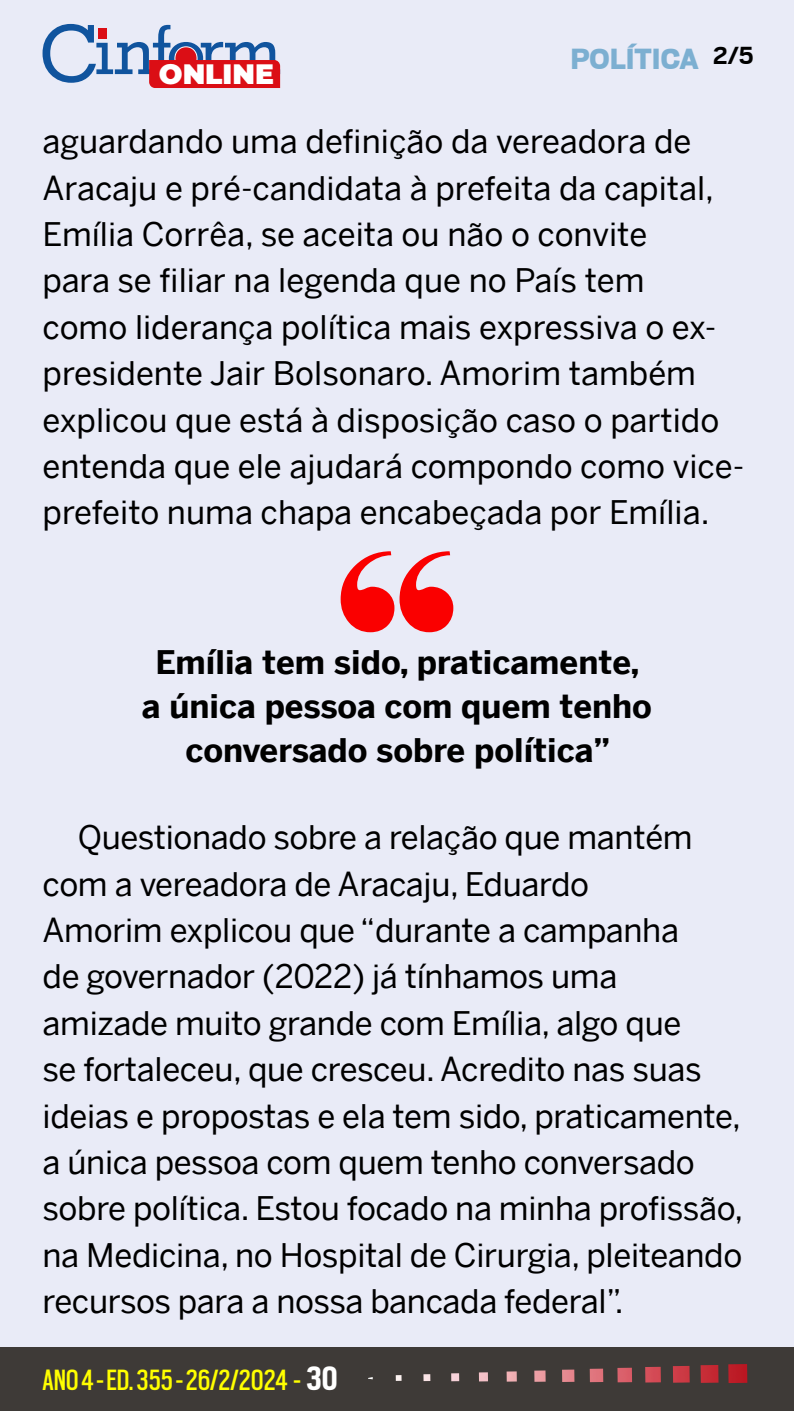
<style>
.page{position:relative;width:794px;height:1411px;background:#fff}
.page>*{position:absolute;margin:0;border:0;box-sizing:border-box;transform-origin:0 0}
.t1{font:32.5px/46.4px "Benton Sans";letter-spacing:-.01em;color:#000}
.t2{font:700 32.5px/44px "Benton Sans";color:#000;text-align:center}
.t3{font:32.5px "Scout Cond";color:#ff0}
.t4{font:900 32.5px "Scout";color:#7cafd1}
.t5{font:900 28.12px "Montserrat";color:#fff}
.s1{font-weight:700;font-size:27.5px;color:#000}
.s2{font-weight:700;font-size:37.5px;color:#fff}
</style>
<div class="page">
<div style="left:0;top:0;width:794px;height:1410px;background:#e9ebf7"></div>
<div style="left:0;top:1347px;width:794px;height:63px;background:#3e3a37"></div>
<img style="left:728px;top:1364px;width:19px;height:18px">
<img style="left:700px;top:1365px;width:18px;height:17px">
<img style="left:673px;top:1365px;width:16px;height:17px">
<img style="left:645px;top:1366px;width:16px;height:16px">
<img style="left:617px;top:1367px;width:15px;height:15px">
<svg style="left:590px;top:1368px;width:13px;height:13px"></svg>
<svg style="left:562px;top:1369px;width:12px;height:12px"></svg>
<svg style="left:534px;top:1370px;width:11px;height:11px"></svg>
<svg style="left:506px;top:1371px;width:11px;height:10px"></svg>
<svg style="left:479px;top:1372px;width:9px;height:9px"></svg>
<svg style="left:451px;top:1373px;width:8px;height:8px"></svg>
<svg style="left:423px;top:1374px;width:7px;height:6px"></svg>
<svg style="left:396px;top:1375px;width:5px;height:5px"></svg>
<svg style="left:43px;top:24px;width:237px;height:64px"></svg>
<div style="left:99px;top:28px;width:8px;height:10px;background:#db0e15"></div>
<svg style="left:341px;top:551px;width:112px;height:81px"></svg>
<p class="t5" style="left:159px;top:53px;width:117px">ONLINE</p>
<p class="t4" style="left:570px;top:43px;width:185px">POLÍTICA <span class="s1">2/5</span></p>
<p class="t1" style="left:43px;top:118px;width:703px">aguardando uma definição da vereadora de Aracaju e pré-candidata à prefeita da capital, Emília Corrêa, se aceita ou não o convite<br>para se filiar na legenda que no País tem<br>como liderança política mais expressiva o ex&shy;presidente Jair Bolsonaro. Amorim também explicou que está à disposição caso o partido entenda que ele ajudará compondo como vice&shy;prefeito numa chapa encabeçada por Emília.</p>
<p class="t2" style="left:142px;top:640px;width:512px">Emília tem sido, praticamente, a única pessoa com quem tenho conversado sobre política”</p>
<p class="t1" style="left:43px;top:813px;width:702px;text-indent:35px">Questionado sobre a relação que mantém com a vereadora de Aracaju, Eduardo<br>Amorim explicou que “durante a campanha<br>de governador (2022) já tínhamos uma amizade muito grande com Emília, algo que<br>se fortaleceu, que cresceu. Acredito nas suas ideias e propostas e ela tem sido, praticamente, a única pessoa com quem tenho conversado sobre política. Estou focado na minha profissão, na Medicina, no Hospital de Cirurgia, pleiteando recursos para a nossa bancada federal”.</p>
<p class="t3" style="left:43px;top:1358px;width:296px">ANO 4 - ED. 355 - 26/2/2024 - <span class="s2">30</span></p>
</div>
